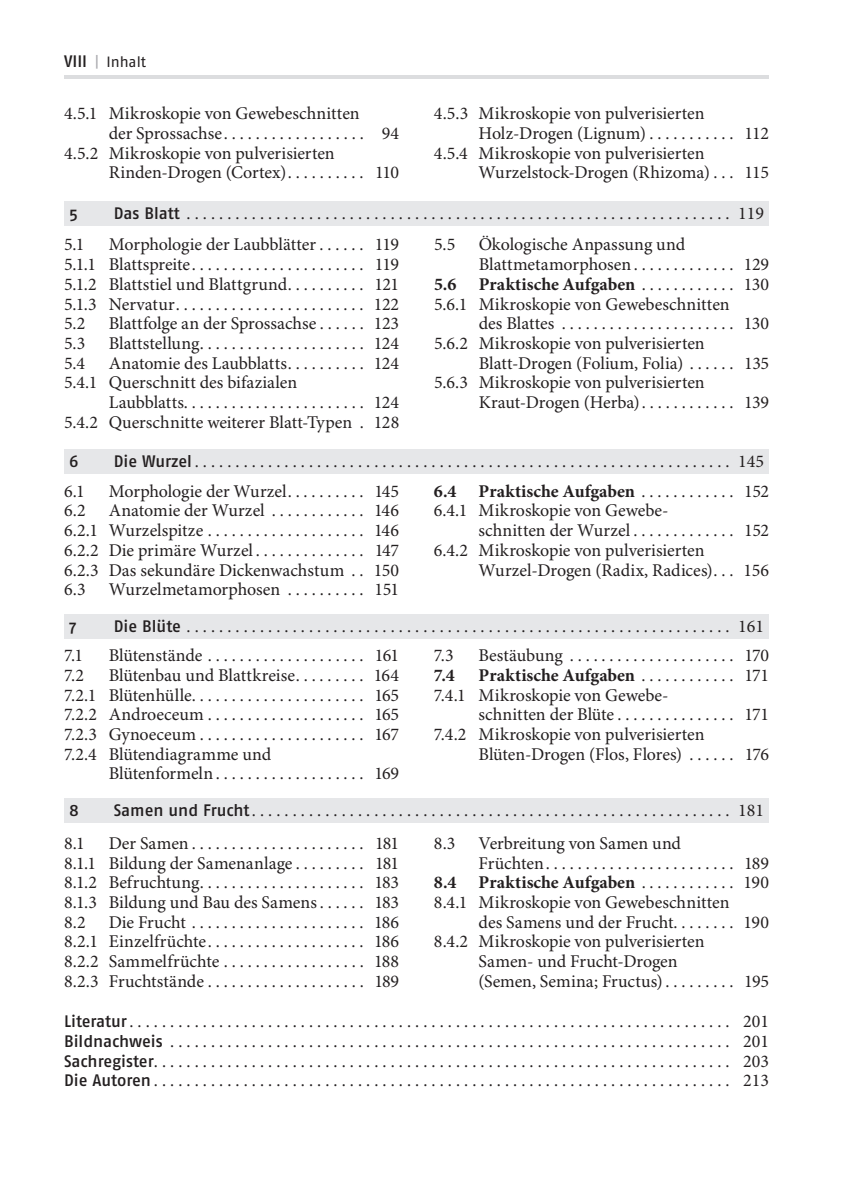
<style>
.page{position:relative;width:843px;height:1190px;background:#fff}
.page>*{position:absolute;margin:0;border:0;box-sizing:border-box;transform-origin:0 0}
.t1{font:17.85px/19.8px "Minion Pro";letter-spacing:-.005em;color:#231f20;text-align:justify}
.t2{font:700 17.85px "Minion Pro";color:#231f20}
.t3{font:16.62px "Fago No Med";color:#231f20}
.t4{font:14.88px "Fago No";color:#231f20}
.s1{font-family:"Fago No Med";font-size:16.62px}
.s2{color:#a8a9ad}
.s3{font-weight:400}
.s4{font-weight:700}
</style>
<div class="page">
<hr style="left:64px;top:75px;width:704px;height:3px;background:#dcdddf">
<div style="left:64px;top:201px;width:704px;height:25px;background:#e6e7e9"></div>
<div style="left:64px;top:449px;width:704px;height:25px;background:#e6e7e9"></div>
<div style="left:64px;top:614px;width:704px;height:25px;background:#e6e7e9"></div>
<div style="left:64px;top:798px;width:704px;height:25px;background:#e6e7e9"></div>
<p class="t4" style="left:64px;top:54px;width:83px"><span class="s1">VIII</span> <span class="s2">|</span> Inhalt</p>
<p class="t1" style="left:64px;top:104px;width:297px">4.5.1 Mikroskopie von Gewebeschnitten</p>
<p class="t1" style="left:109px;top:124px;width:292px">der Sprossachse .................. 94</p>
<p class="t1" style="left:64px;top:144px;width:272px">4.5.2 Mikroskopie von pulverisierten</p>
<p class="t1" style="left:109px;top:163px;width:292px">Rinden-Drogen (Cortex) . . . . . . . . . . 110</p>
<p class="t1" style="left:434px;top:104px;width:272px">4.5.3 Mikroskopie von pulverisierten</p>
<p class="t1" style="left:478px;top:124px;width:292px">Holz-Drogen (Lignum) . . . . . . . . . . . 112</p>
<p class="t1" style="left:434px;top:144px;width:272px">4.5.4 Mikroskopie von pulverisierten</p>
<p class="t1" style="left:478px;top:163px;width:292px">Wurzelstock-Drogen (Rhizoma) . . . 115</p>
<p class="t3" style="left:69px;top:203px;width:10px">5</p>
<p class="t1" style="left:114px;top:204px;width:651px"><span class="s1">Das Blatt</span> ................................................................... 119</p>
<p class="t1" style="left:64px;top:235px;width:336px;text-indent:45px">Morphologie der Laubblätter . . . . . . 119<br>5.1.1 Blattspreite ...................... 119<br>5.1.2 Blattstiel und Blattgrund . . . . . . . . . . 121<br>5.1.3 Nervatur ........................ 122<br>5.2</p>
<p class="t1" style="left:64px;top:235px;width:22px">5.1</p>
<p class="t1" style="left:109px;top:314px;width:292px">Blattfolge an der Sprossachse . . . . . . 123</p>
<p class="t1" style="left:64px;top:334px;width:23px">5.3</p>
<p class="t1" style="left:109px;top:334px;width:292px">Blattstellung ..................... 124</p>
<p class="t1" style="left:64px;top:354px;width:22px">5.4</p>
<p class="t1" style="left:64px;top:354px;width:336px;text-indent:45px">Anatomie des Laubblatts . . . . . . . . . . 124<br>5.4.1 Querschnitt des bifazialen</p>
<p class="t1" style="left:64px;top:393px;width:336px;text-align:right">Laubblatts ....................... 124<br>5.4.2 Querschnitte weiterer Blatt-Typen . 128</p>
<p class="t1" style="left:434px;top:236px;width:23px">5.5</p>
<p class="t1" style="left:478px;top:236px;width:208px">Ökologische Anpassung und</p>
<p class="t1" style="left:478px;top:255px;width:292px">Blattmetamorphosen . . . . . . . . . . . . . 129</p>
<p class="t2" style="left:434px;top:273px;width:336px">5.6 Praktische Aufgaben <span class="s3">. . . . . . . . . . . . 130</span></p>
<p class="t1" style="left:434px;top:295px;width:297px">5.6.1 Mikroskopie von Gewebeschnitten</p>
<p class="t1" style="left:478px;top:314px;width:292px">des Blattes ...................... 130</p>
<p class="t1" style="left:434px;top:334px;width:272px">5.6.2 Mikroskopie von pulverisierten</p>
<p class="t1" style="left:478px;top:354px;width:292px">Blatt-Drogen (Folium, Folia) . . . . . . 135</p>
<p class="t1" style="left:434px;top:373px;width:272px">5.6.3 Mikroskopie von pulverisierten</p>
<p class="t1" style="left:478px;top:393px;width:292px">Kraut-Drogen (Herba) . . . . . . . . . . . . 139</p>
<p class="t3" style="left:69px;top:451px;width:11px">6</p>
<p class="t1" style="left:114px;top:452px;width:651px"><span class="s1">Die Wurzel</span> .................................................................. 145</p>
<p class="t1" style="left:64px;top:482px;width:22px">6.1</p>
<p class="t1" style="left:109px;top:482px;width:292px">Morphologie der Wurzel . . . . . . . . . . 145</p>
<p class="t1" style="left:64px;top:501px;width:23px">6.2</p>
<p class="t1" style="left:64px;top:501px;width:336px;text-indent:45px">Anatomie der Wurzel . . . . . . . . . . . . 146<br>6.2.1 Wurzelspitze .................... 146<br>6.2.2 Die primäre Wurzel . . . . . . . . . . . . . . 147<br>6.2.3 Das sekundäre Dickenwachstum . . 150<br>6.3</p>
<p class="t1" style="left:109px;top:580px;width:292px">Wurzelmetamorphosen . . . . . . . . . . 151</p>
<p class="t1" style="left:434px;top:482px;width:336px"><span class="s4">6.4 Praktische Aufgaben</span> . . . . . . . . . . . . 152<br>6.4.1 Mikroskopie von Gewebe-</p>
<p class="t1" style="left:434px;top:521px;width:336px;text-indent:45px">schnitten der Wurzel . . . . . . . . . . . . . 152<br>6.4.2 Mikroskopie von pulverisierten</p>
<p class="t1" style="left:478px;top:561px;width:292px">Wurzel-Drogen (Radix, Radices) . . . 156</p>
<p class="t3" style="left:69px;top:616px;width:9px">7</p>
<p class="t1" style="left:114px;top:617px;width:651px"><span class="s1">Die Blüte</span> ................................................................... 161</p>
<p class="t1" style="left:64px;top:646px;width:21px">7.1</p>
<p class="t1" style="left:109px;top:646px;width:292px">Blütenstände .................... 161</p>
<p class="t1" style="left:64px;top:666px;width:21px">7.2</p>
<p class="t1" style="left:64px;top:666px;width:336px;text-indent:45px">Blütenbau und Blattkreise . . . . . . . . . 164<br>7.2.1 Blütenhülle ...................... 165<br>7.2.2 Androeceum .................... 165<br>7.2.3 Gynoeceum ..................... 167<br>7.2.4 Blütendiagramme und</p>
<p class="t1" style="left:109px;top:764px;width:292px">Blütenformeln ................... 169</p>
<p class="t1" style="left:434px;top:646px;width:21px">7.3</p>
<p class="t1" style="left:478px;top:646px;width:292px">Bestäubung ..................... 170</p>
<p class="t2" style="left:434px;top:664px;width:22px">7.4</p>
<p class="t1" style="left:434px;top:666px;width:336px;text-indent:45px"><span class="s4">Praktische Aufgaben</span> . . . . . . . . . . . . 171<br>7.4.1 Mikroskopie von Gewebe-</p>
<p class="t1" style="left:434px;top:705px;width:336px;text-indent:45px">schnitten der Blüte . . . . . . . . . . . . . . . 171<br>7.4.2 Mikroskopie von pulverisierten</p>
<p class="t1" style="left:478px;top:745px;width:292px">Blüten-Drogen (Flos, Flores) . . . . . . 176</p>
<p class="t3" style="left:69px;top:800px;width:11px">8</p>
<p class="t1" style="left:114px;top:801px;width:651px"><span class="s1">Samen und Frucht</span> ........................................................... 181</p>
<p class="t1" style="left:64px;top:834px;width:336px;text-indent:45px">Der Samen ...................... 181<br>8.1.1 Bildung der Samenanlage . . . . . . . . . 181<br>8.1.2 Befruchtung ..................... 183<br>8.1.3 Bildung und Bau des Samens . . . . . . 183<br>8.2</p>
<p class="t1" style="left:64px;top:834px;width:22px">8.1</p>
<p class="t1" style="left:64px;top:912px;width:336px;text-indent:45px">Die Frucht ...................... 186<br>8.2.1 Einzelfrüchte .................... 186<br>8.2.2 Sammelfrüchte .................. 188<br>8.2.3 Fruchtstände .................... 189</p>
<p class="t1" style="left:434px;top:834px;width:23px">8.3</p>
<p class="t1" style="left:478px;top:834px;width:204px">Verbreitung von Samen und</p>
<p class="t1" style="left:478px;top:853px;width:292px">Früchten ........................ 189</p>
<p class="t2" style="left:434px;top:872px;width:336px">8.4 Praktische Aufgaben <span class="s3">. . . . . . . . . . . . 190</span></p>
<p class="t1" style="left:434px;top:893px;width:297px">8.4.1 Mikroskopie von Gewebeschnitten</p>
<p class="t1" style="left:478px;top:913px;width:292px">des Samens und der Frucht . . . . . . . . 190</p>
<p class="t1" style="left:434px;top:932px;width:272px">8.4.2 Mikroskopie von pulverisierten</p>
<p class="t1" style="left:478px;top:952px;width:200px">Samen- und Frucht-Drogen</p>
<p class="t1" style="left:478px;top:972px;width:292px">(Semen, Semina; Fructus) . . . . . . . . . 195</p>
<p class="t1" style="left:64px;top:1012px;width:706px"><span class="s1">Literatur</span> .......................................................................... 201<br><span class="s1">Bildnachweis</span> ..................................................................... 201<br><span class="s1">Sachregister</span> ....................................................................... 203<br><span class="s1">Die Autoren</span> ....................................................................... 213</p>
</div>
